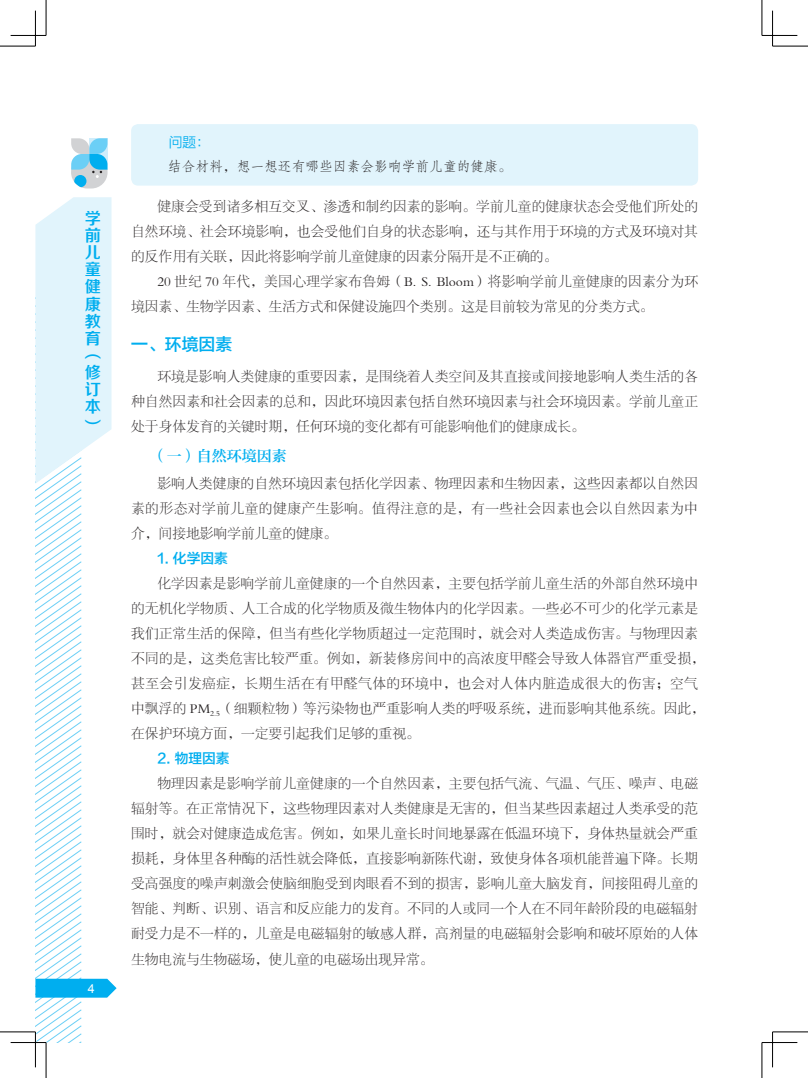
<style>
.page{position:relative;width:808px;height:1078px;background:#fff}
.page>*{position:absolute;margin:0;border:0;box-sizing:border-box;transform-origin:0 0}
.t1{font:16.88px "FZLTZHJW GB1 0";color:#00aeef}
.t2{font:16.25px/17px "FZZZHONGJW GB1 0";color:#00aeef;text-align:justify}
.t3{font:15px "FZZYSK1 GBK1 0";color:#00aeef}
.t4{font:13.75px/25px "FZSYJW GB1 0";letter-spacing:.005em;color:#231f20;text-align:justify}
.t5{font:13.75px "FZFSK GBK1 0";color:#231f20}
.t6{font:13.75px "FZLTZHJW GB1 0";color:#00aeef}
.t7{font:13.75px "FZLTXIHJW GB1 0";color:#00aeef}
.t8{font:12.5px "Arial";color:#fff}
</style>
<div class="page">
<svg style="left:71px;top:138px;width:37px;height:50px;background:#94cfe7"></svg>
<svg style="left:35px;top:197px;width:82px;height:845px"></svg>
<div style="left:131px;top:124px;width:567px;height:61px;background:#e1f4fc;border-radius:7px"></div>
<hr style="left:11px;top:1041px;width:35px;height:2px;background:#fff">
<hr style="left:0;top:46px;width:35px;height:1px;background:#000">
<hr style="left:772px;top:46px;width:36px;height:1px;background:#000">
<hr style="left:0;top:1031px;width:35px;height:1px;background:#000">
<hr style="left:772px;top:1031px;width:36px;height:1px;background:#000">
<hr style="left:46px;top:0;width:1px;height:35px;background:#000">
<hr style="left:46px;top:1042px;width:1px;height:35px;background:#000">
<hr style="left:762px;top:0;width:1px;height:35px;background:#000">
<hr style="left:762px;top:1042px;width:1px;height:35px;background:#000">
<hr style="left:11px;top:35px;width:35px;height:1px;background:#000">
<hr style="left:762px;top:35px;width:35px;height:1px;background:#000">
<hr style="left:11px;top:1042px;width:35px;height:1px;background:#000">
<hr style="left:762px;top:1042px;width:35px;height:1px;background:#000">
<hr style="left:35px;top:11px;width:1px;height:35px;background:#000">
<hr style="left:35px;top:1031px;width:1px;height:36px;background:#000">
<hr style="left:772px;top:11px;width:1px;height:35px;background:#000">
<hr style="left:772px;top:1031px;width:1px;height:36px;background:#000">
<p class="t2" style="left:85px;top:211px;width:17px">学前儿童健康教育︵修订本︶</p>
<p class="t8" style="left:88px;top:979px;width:8px">4</p>
<p class="t7" style="left:169px;top:134px;width:43px">问题：</p>
<p class="t5" style="left:168px;top:159px;width:345px">结合材料，想一想还有哪些因素会影响学前儿童的健康。</p>
<p class="t4" style="left:131px;top:194px;width:568px;text-indent:26px">健康会受到诸多相互交叉、渗透和制约因素的影响。学前儿童的健康状态会受他们所处的自然环境、社会环境影响，也会受他们自身的状态影响，还与其作用于环境的方式及环境对其的反作用有关联，因此将影响学前儿童健康的因素分隔开是不正确的。</p>
<p class="t4" style="left:131px;top:269px;width:568px;text-indent:26px">20 世纪 70 年代，美国心理学家布鲁姆（B. S. Bloom）将影响学前儿童健康的因素分为环境因素、生物学因素、生活方式和保健设施四个类别。这是目前较为常见的分类方式。</p>
<p class="t1" style="left:131px;top:334px;width:103px">一、环境因素</p>
<p class="t4" style="left:131px;top:364px;width:569px;text-indent:26px">环境是影响人类健康的重要因素，是围绕着人类空间及其直接或间接地影响人类生活的各种自然因素和社会因素的总和，因此环境因素包括自然环境因素与社会环境因素。学前儿童正处于身体发育的关键时期，任何环境的变化都有可能影响他们的健康成长。</p>
<p class="t3" style="left:152px;top:446px;width:136px">（一）自然环境因素</p>
<p class="t4" style="left:131px;top:471px;width:568px;text-indent:26px">影响人类健康的自然环境因素包括化学因素、物理因素和生物因素，这些因素都以自然因素的形态对学前儿童的健康产生影响。值得注意的是，有一些社会因素也会以自然因素为中介，间接地影响学前儿童的健康。</p>
<p class="t6" style="left:157px;top:551px;width:72px">1. 化学因素</p>
<p class="t4" style="left:131px;top:571px;width:575px;text-align:left;text-indent:26px">化学因素是影响学前儿童健康的一个自然因素，主要包括学前儿童生活的外部自然环境中的无机化学物质、人工合成的化学物质及微生物体内的化学因素。一些必不可少的化学元素是我们正常生活的保障，但当有些化学物质超过一定范围时，就会对人类造成伤害。与物理因素不同的是，这类危害比较严重。例如，新装修房间中的高浓度甲醛会导致人体器官严重受损，甚至会引发癌症，长期生活在有甲醛气体的环境中，也会对人体内脏造成很大的伤害；空气中飘浮的 PM<sub>2.5</sub>（细颗粒物）等污染物也严重影响人类的呼吸系统，进而影响其他系统。因此，在保护环境方面，一定要引起我们足够的重视。</p>
<p class="t6" style="left:157px;top:751px;width:74px">2. 物理因素</p>
<p class="t4" style="left:131px;top:771px;width:569px;text-indent:26px">物理因素是影响学前儿童健康的一个自然因素，主要包括气流、气温、气压、噪声、电磁辐射等。在正常情况下，这些物理因素对人类健康是无害的，但当某些因素超过人类承受的范围时，就会对健康造成危害。例如，如果儿童长时间地暴露在低温环境下，身体热量就会严重损耗，身体里各种酶的活性就会降低，直接影响新陈代谢，致使身体各项机能普遍下降。长期受高强度的噪声刺激会使脑细胞受到肉眼看不到的损害，影响儿童大脑发育，间接阻碍儿童的智能、判断、识别、语言和反应能力的发育。不同的人或同一个人在不同年龄阶段的电磁辐射耐受力是不一样的，儿童是电磁辐射的敏感人群，高剂量的电磁辐射会影响和破坏原始的人体生物电流与生物磁场，使儿童的电磁场出现异常。</p>
</div>
